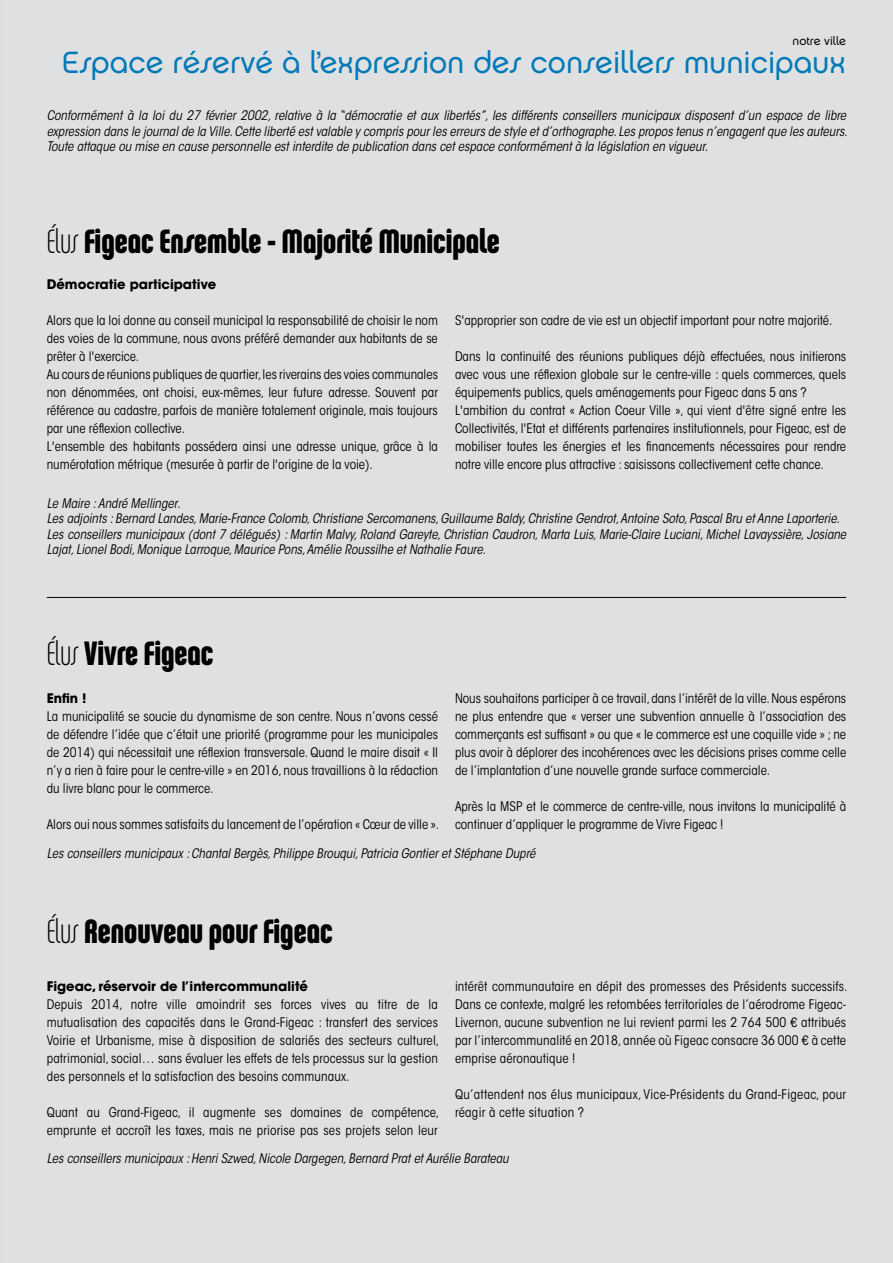
<style>
.page{position:relative;width:893px;height:1263px;background:#dfe0e1}
.page>*{position:absolute;margin:0;border:0;box-sizing:border-box;transform-origin:0 0}
.t1{font:36px "Chalet Comprime Hong Kong Seventy";color:#000}
.t2{font:30.75px "Chalet London Nineteen Seventy";color:#0079b8}
.t3{font:condensed 13.2px/18px "ITC Avant Garde Std";color:#000;text-align:justify}
.t4{font:italic condensed 13.2px/15.6px "ITC Avant Garde Std";color:#000;text-align:justify}
.t5{font:condensed 13.2px/18px "ITC Avant Garde Std";letter-spacing:.02em;color:#000}
.t6{font:700 13.2px "ITC Avant Garde Std";color:#000}
.t7{font:12px "Chalet London Nineteen Seventy";letter-spacing:-.005em;color:#000}
.s1{font-family:"Chalet Comprime Milan Seventy"}
</style>
<div class="page">
<hr style="left:47px;top:597px;width:799px;height:1px;background:#000">
<p class="t7" style="left:793px;top:34px;width:55px">notre ville</p>
<h2 class="t2" style="left:62px;top:43px;width:786px">Espace réservé à l’expression des conseillers municipaux</h2>
<p class="t4" style="left:47px;top:108px;width:802px">Conformément à la loi du 27 février 2002, relative à la “démocratie et aux libertés”, les différents conseillers municipaux disposent d’un espace de libre expression dans le journal de la Ville. Cette liberté est valable y compris pour les erreurs de style et d’orthographe. Les propos tenus n’engagent que les auteurs.<br>Toute attaque ou mise en cause personnelle est interdite de publication dans cet espace conformément à la législation en vigueur.</p>
<h1 class="t1" style="left:47px;top:220px;width:455px"><span class="s1">Élus</span> Figeac Ensemble - Majorité Municipale</h1>
<p class="t6" style="left:47px;top:276px;width:171px">Démocratie participative</p>
<p class="t3" style="left:47px;top:311px;width:393px;text-align:left">Alors que la loi donne au conseil municipal la responsabilité de choisir le nom des voies de la commune, nous avons préféré demander aux habitants de se prêter à l'exercice.<br>Au cours de réunions publiques de quartier, les riverains des voies communales non dénommées, ont choisi, eux-mêmes, leur future adresse. Souvent par référence au cadastre, parfois de manière totalement originale, mais toujours par une réflexion collective.<br>L'ensemble des habitants possédera ainsi une adresse unique, grâce à la numérotation métrique (mesurée à partir de l'origine de la voie).</p>
<p class="t3" style="left:455px;top:311px;width:379px">S'approprier son cadre de vie est un objectif important pour notre majorité.</p>
<p class="t3" style="left:455px;top:347px;width:393px;text-align:left">Dans la continuité des réunions publiques déjà effectuées, nous initierons avec vous une réflexion globale sur le centre-ville : quels commerces, quels équipements publics, quels aménagements pour Figeac dans 5 ans ?<br>L'ambition du contrat « Action Coeur Ville », qui vient d'être signé entre les Collectivités, l'Etat et différents partenaires institutionnels, pour Figeac, est de mobiliser toutes les énergies et les financements nécessaires pour rendre notre ville encore plus attractive : saisissons collectivement cette chance.</p>
<p class="t4" style="left:47px;top:495px;width:801px;text-align:left">Le Maire : André Mellinger.<br>Les adjoints : Bernard Landes, Marie-France Colomb, Christiane Sercomanens, Guillaume Baldy, Christine Gendrot, Antoine Soto, Pascal Bru et Anne Laporterie.<br>Les conseillers municipaux (dont 7 délégués) : Martin Malvy, Roland Gareyte, Christian Caudron, Marta Luis, Marie-Claire Luciani, Michel Lavayssière, Josiane Lajat, Lionel Bodi, Monique Larroque, Maurice Pons, Amélie Roussilhe et Nathalie Faure.</p>
<h1 class="t1" style="left:47px;top:632px;width:168px"><span class="s1">Élus</span> Vivre Figeac</h1>
<p class="t6" style="left:47px;top:690px;width:41px">Enfin !</p>
<p class="t3" style="left:47px;top:707px;width:393px">La municipalité se soucie du dynamisme de son centre. Nous n’avons cessé de défendre l’idée que c’était une priorité (programme pour les municipales de 2014) qui nécessitait une réflexion transversale. Quand le maire disait « Il n’y a rien à faire pour le centre-ville » en 2016, nous travaillions à la rédaction du livre blanc pour le commerce.</p>
<p class="t3" style="left:47px;top:815px;width:394px">Alors oui nous sommes satisfaits du lancement de l’opération « Cœur de ville ».</p>
<p class="t3" style="left:455px;top:689px;width:393px">Nous souhaitons participer à ce travail, dans l’intérêt de la ville. Nous espérons ne plus entendre que « verser une subvention annuelle à l’association des commerçants est suffisant » ou que « le commerce est une coquille vide » ; ne plus avoir à déplorer des incohérences avec les décisions prises comme celle de l’implantation d’une nouvelle grande surface commerciale.</p>
<p class="t3" style="left:455px;top:797px;width:393px">Après la MSP et le commerce de centre-ville, nous invitons la municipalité à continuer d’appliquer le programme de Vivre Figeac !</p>
<p class="t4" style="left:47px;top:845px;width:490px">Les conseillers municipaux : Chantal Bergès, Philippe Brouqui, Patricia Gontier et Stéphane Dupré</p>
<h1 class="t1" style="left:47px;top:910px;width:287px"><span class="s1">Élus</span> Renouveau pour Figeac</h1>
<p class="t6" style="left:47px;top:978px;width:263px">Figeac, réservoir de l’intercommunalité</p>
<p class="t3" style="left:47px;top:995px;width:394px">Depuis 2014, notre ville amoindrit ses forces vives au titre de la mutualisation des capacités dans le Grand-Figeac : transfert des services Voirie et Urbanisme, mise à disposition de salariés des secteurs culturel, patrimonial, social… sans évaluer les effets de tels processus sur la gestion des personnels et la satisfaction des besoins communaux.</p>
<p class="t3" style="left:47px;top:1103px;width:394px">Quant au Grand-Figeac, il augmente ses domaines de compétence, emprunte et accroît les taxes, mais ne priorise pas ses projets selon leur</p>
<p class="t3" style="left:455px;top:977px;width:394px">intérêt communautaire en dépit des promesses des Présidents successifs.<br>Dans ce contexte, malgré les retombées territoriales de l’aérodrome Figeac-Livernon, aucune subvention ne lui revient parmi les 2 764 500 € attribués par l’intercommunalité en 2018, année où Figeac consacre 36 000 € à cette emprise aéronautique !</p>
<p class="t5" style="left:455px;top:1085px;width:393px">Qu’attendent nos élus municipaux, Vice-Présidents du Grand-Figeac, pour réagir à cette situation ?</p>
<p class="t4" style="left:47px;top:1151px;width:463px">Les conseillers municipaux : Henri Szwed, Nicole Dargegen, Bernard Prat et Aurélie Barateau</p>
</div>
